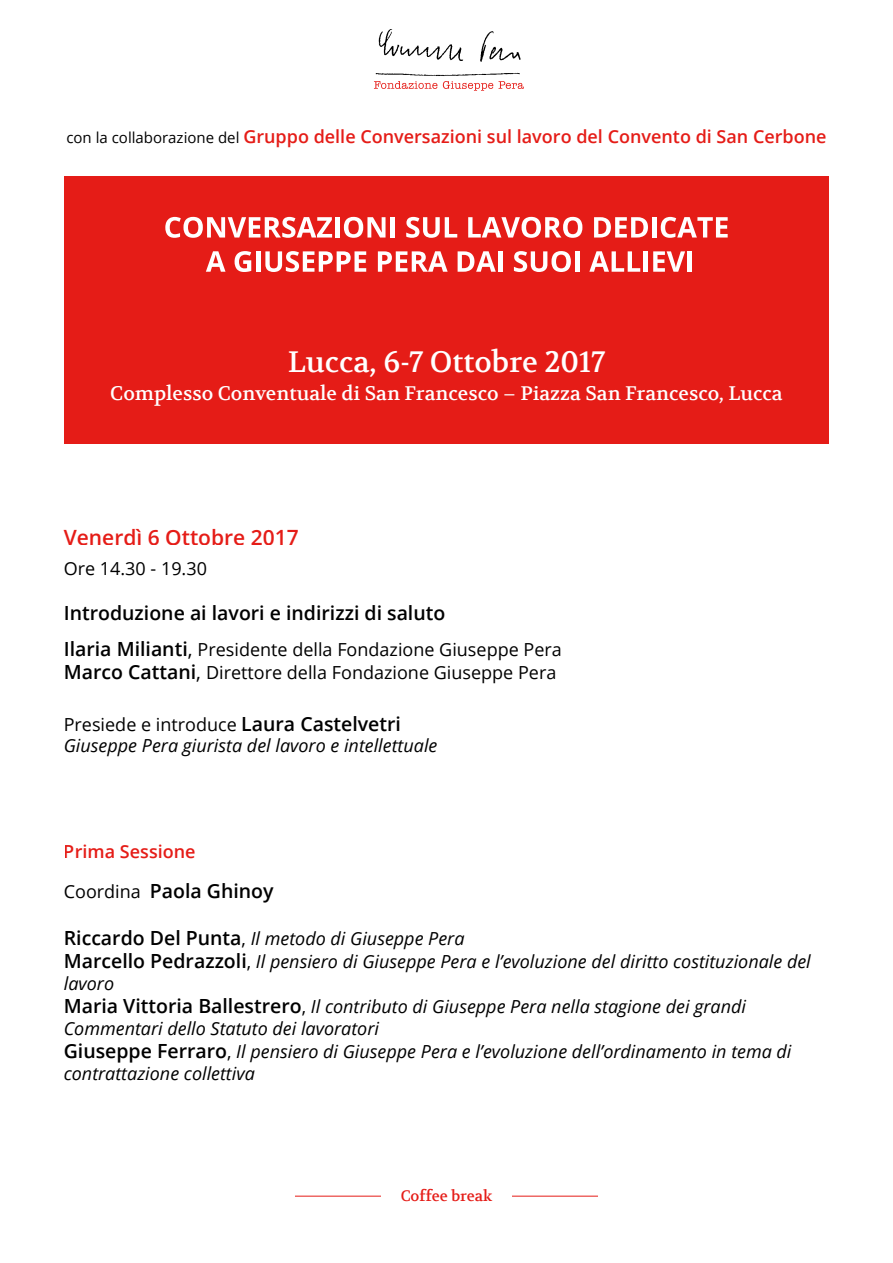
<style>
.page{position:relative;width:893px;height:1263px;background:#fff}
.page>*{position:absolute;margin:0;border:0;box-sizing:border-box;transform-origin:0 0}
.t1{font:29.4px "Volkhov";color:#fff}
.t2{font:600 21px "Open Sans";color:#e51c17}
.t3{font:19.5px "Volkhov";color:#fff}
.t4{font:600 19.5px "Open Sans";color:#000}
.t5{font:italic 18px/23.4px "Open Sans";color:#000}
.t6{font:18px/23.4px "Open Sans";color:#000}
.t7{font:600 18px "Open Sans";color:#e51c17}
.t8{font:15px "Volkhov";color:#e51c17}
.s1{font-weight:400;font-size:15px;color:#000}
.s2{font-weight:600;font-size:19.5px}
.s3{font-size:19.5px}
.s4{font-style:normal}
.s5{font-weight:600;font-style:normal;font-size:19.5px}
.s6{font-weight:400;font-size:18px}
</style>
<div class="page">
<div style="left:64px;top:177px;width:765px;height:267px;background:#e51c17"></div>
<svg style="left:165px;top:217px;width:167px;height:21px"></svg>
<div style="left:335px;top:217px;width:5px;height:21px;background:#fff"></div>
<svg style="left:344px;top:217px;width:41px;height:21px"></svg>
<hr style="left:391px;top:217px;width:4px;height:21px;background:#fff">
<svg style="left:406px;top:217px;width:51px;height:21px"></svg>
<svg style="left:468px;top:217px;width:114px;height:21px"></svg>
<svg style="left:594px;top:217px;width:54px;height:21px"></svg>
<hr style="left:652px;top:217px;width:4px;height:21px;background:#fff">
<svg style="left:661px;top:217px;width:67px;height:21px"></svg>
<svg style="left:206px;top:251px;width:19px;height:21px"></svg>
<svg style="left:235px;top:251px;width:16px;height:21px"></svg>
<hr style="left:256px;top:251px;width:4px;height:21px;background:#fff">
<svg style="left:265px;top:251px;width:101px;height:21px"></svg>
<svg style="left:378px;top:251px;width:70px;height:21px"></svg>
<svg style="left:458px;top:251px;width:38px;height:21px"></svg>
<div style="left:498px;top:251px;width:5px;height:21px;background:#fff"></div>
<svg style="left:514px;top:251px;width:57px;height:21px"></svg>
<hr style="left:575px;top:251px;width:4px;height:21px;background:#fff">
<svg style="left:589px;top:251px;width:51px;height:21px"></svg>
<hr style="left:644px;top:251px;width:4px;height:21px;background:#fff">
<svg style="left:653px;top:251px;width:32px;height:21px"></svg>
<hr style="left:688px;top:251px;width:4px;height:21px;background:#fff">
<svg style="left:379px;top:29px;width:84px;height:32px"></svg>
<svg style="left:480px;top:31px;width:41px;height:31px"></svg>
<svg style="left:374px;top:73px;width:150px;height:18px"></svg>
<hr style="left:295px;top:1196px;width:86px;height:1px;background:#e51c17">
<hr style="left:512px;top:1196px;width:86px;height:1px;background:#e51c17">
<p class="t7" style="left:66px;top:124px;width:762px"><span class="s1">con la collaborazione del</span> Gruppo delle Conversazioni sul lavoro del Convento di San Cerbone</p>
<h1 class="t1" style="left:288px;top:344px;width:319px">Lucca, 6-7 Ottobre 2017</h1>
<p class="t3" style="left:110px;top:381px;width:674px">Complesso Conventuale di San Francesco – Piazza San Francesco, Lucca</p>
<p class="t2" style="left:64px;top:523px;width:237px">Venerdì 6 Ottobre 2017</p>
<p class="t6" style="left:64px;top:556px;width:145px">Ore 14.30 - 19.30</p>
<p class="t4" style="left:64px;top:599px;width:383px">Introduzione ai lavori e indirizzi di saluto</p>
<p class="t6" style="left:64px;top:637px;width:499px"><span class="s2">Ilaria Milianti</span><span class="s3">,</span> Presidente della Fondazione Giuseppe Pera<br><span class="s2">Marco Cattani</span><span class="s3">,</span> Direttore della Fondazione Giuseppe Pera</p>
<p class="t5" style="left:64px;top:713px;width:375px;line-height:21.6px"><span class="s4">Presiede e introduce</span> <span class="s5">Laura Castelvetri<br></span>Giuseppe Pera giurista del lavoro e intellettuale</p>
<p class="t7" style="left:64px;top:839px;width:133px">Prima Sessione</p>
<p class="t4" style="left:64px;top:877px;width:211px"><span class="s6">Coordina</span> Paola Ghinoy</p>
<p class="t5" style="left:64px;top:926px;width:749px"><span class="s5">Riccardo Del Punta</span><span class="s4">,</span> Il metodo di Giuseppe Pera<br><span class="s5">Marcello Pedrazzoli</span><span class="s4">,</span> Il pensiero di Giuseppe Pera e l’evoluzione del diritto costituzionale del</p>
<p class="t5" style="left:64px;top:971px;width:684px">lavoro<br><span class="s5">Maria Vittoria Ballestrero</span><span class="s4">,</span> Il contributo di Giuseppe Pera nella stagione dei grandi</p>
<p class="t5" style="left:64px;top:1016px;width:729px">Commentari dello Statuto dei lavoratori<br><span class="s5">Giuseppe Ferraro</span><span class="s4">,</span> Il pensiero di Giuseppe Pera e l’evoluzione dell’ordinamento in tema di</p>
<p class="t5" style="left:64px;top:1061px;width:193px">contrattazione collettiva</p>
<p class="t8" style="left:401px;top:1186px;width:93px">Coffee break</p>
</div>
